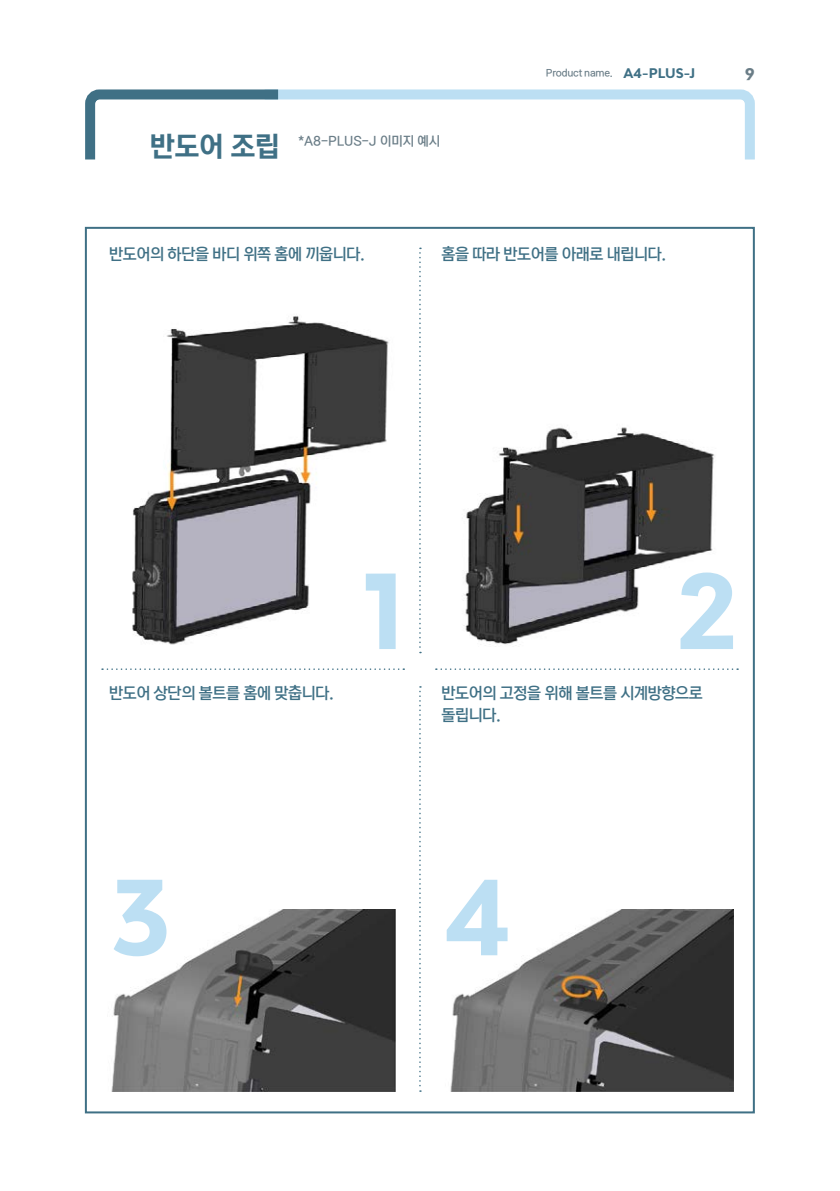
<style>
.page{position:relative;width:840px;height:1191px;background:#fff}
.page>*{position:absolute;margin:0;border:0;box-sizing:border-box;transform-origin:0 0}
.t1{font:102px "Adlinnaka Bold Demo";color:#bcdff3}
.t2{font:28px "NEXON Lv 2 Gothic OTF Bold";color:#3f7085}
.t3{font:16px/22px "NEXON Lv 2 Gothic OTF Medium";letter-spacing:-.02em;color:#3f7085}
.t4{font:16px "Adlinnaka Bold Demo";color:#6a7d87}
.t5{font:13px "NEXON Lv 2 Gothic OTF Medium";color:#6a7d87}
.t6{font:10px "NEXON Lv 2 Gothic OTF Medium";letter-spacing:-.02em;color:#6a7d87}
.s1{font-family:"Adlinnaka Bold Demo";font-size:13px;color:#3f7085}
</style>
<div class="page">
<img style="left:111px;top:909px;width:284px;height:182px">
<svg style="left:288px;top:89px;width:467px;height:71px"></svg>
<svg style="left:85px;top:89px;width:203px;height:71px"></svg>
<img style="left:463px;top:427px;width:252px;height:218px">
<img style="left:132px;top:316px;width:257px;height:329px">
<img style="left:450px;top:909px;width:283px;height:182px">
<svg style="left:419px;top:248px;width:2px;height:405px"></svg>
<svg style="left:419px;top:686px;width:2px;height:405px"></svg>
<svg style="left:102px;top:668px;width:302px;height:2px"></svg>
<svg style="left:435px;top:668px;width:302px;height:2px"></svg>
<h2 class="t2" style="left:150px;top:132px;width:131px">반도어 조립</h2>
<p class="t5" style="left:298px;top:134px;width:143px">*A8-PLUS-J 이미지 예시</p>
<p class="t6" style="left:545px;top:68px;width:151px">Product name. <span class="s1">A4-PLUS-J</span></p>
<p class="t4" style="left:744px;top:67px;width:11px">9</p>
<p class="t3" style="left:109px;top:244px;width:257px">반도어의 하단을 바디 위쪽 홈에 끼웁니다.</p>
<p class="t3" style="left:441px;top:244px;width:226px">홈을 따라 반도어를 아래로 내립니다.</p>
<p class="t3" style="left:109px;top:682px;width:226px">반도어 상단의 볼트를 홈에 맞춥니다.</p>
<h1 class="t1" style="left:361px;top:568px;width:44px">1</h1>
<h1 class="t1" style="left:676px;top:568px;width:63px">2</h1>
<p class="t3" style="left:441px;top:682px;width:262px">반도어의 고정을 위해 볼트를 시계방향으로 돌립니다.</p>
<h1 class="t1" style="left:111px;top:874px;width:61px">3</h1>
<h1 class="t1" style="left:444px;top:874px;width:68px">4</h1>
</div>
